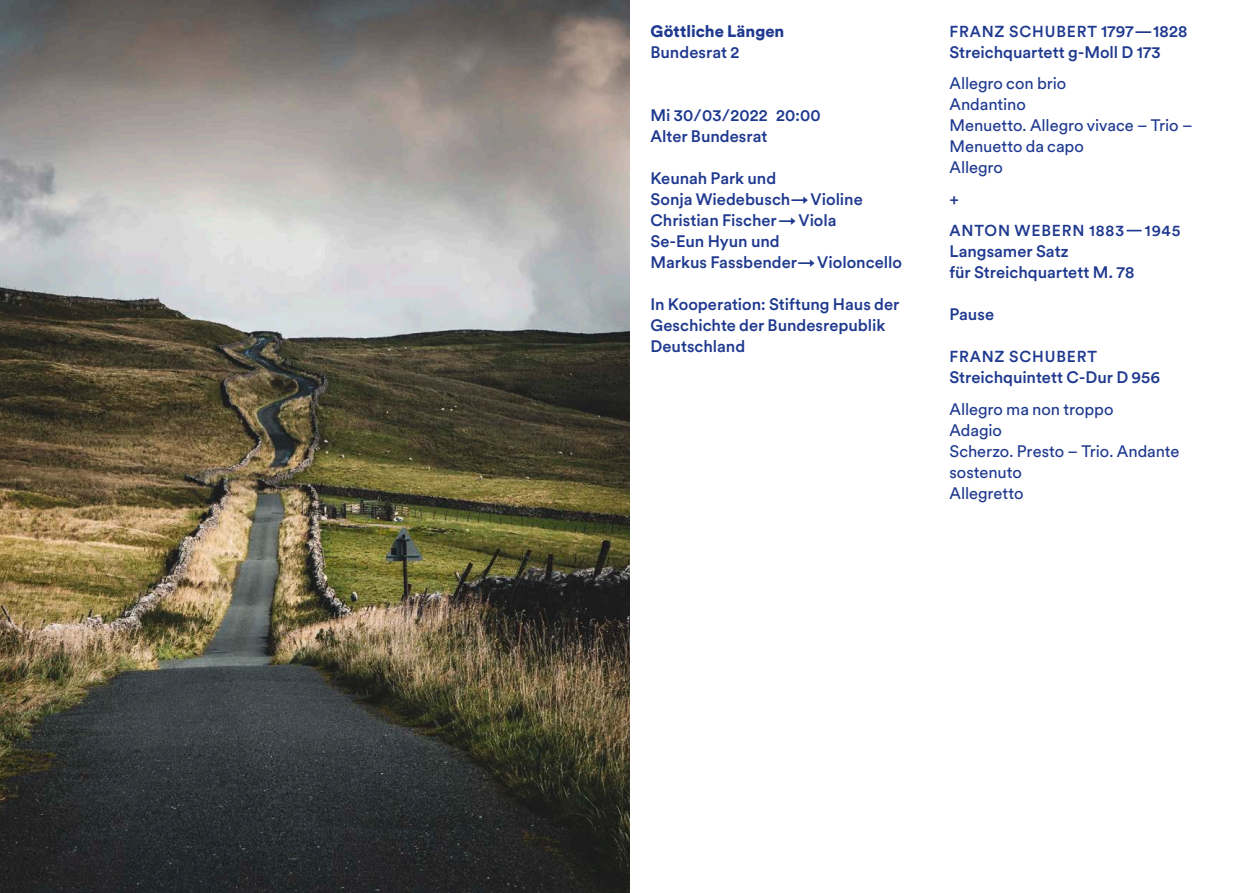
<style>
.page{position:relative;width:1259px;height:893px;background:#fff}
.page>*{position:absolute;margin:0;border:0;box-sizing:border-box;transform-origin:0 0}
.t1{font:500 16.5px/21px "Circular Pro";color:#1e398f}
.t2{font:16.5px/21px "Circular Pro";letter-spacing:-.005em;color:#1e398f}
.t3{font:900 16.5px "Circular Pro";color:#1e398f}
.t4{font:500 15.75px "Circular Pro";letter-spacing:.055em;color:#1e398f}
.s1{font-size:16.5px}
</style>
<div class="page">
<img style="left:0;top:0;width:629px;height:893px">
<p class="t3" style="left:650px;top:19px;width:135px">Göttliche Längen</p>
<p class="t1" style="left:650px;top:41px;width:90px">Bundesrat 2</p>
<p class="t1" style="left:650px;top:104px;width:172px">Mi 30/03/2022 20:00<br>Alter Bundesrat</p>
<p class="t1" style="left:650px;top:167px;width:253px">Keunah Park und<br>Sonja Wiedebusch→Violine<br>Christian Fischer→Viola<br>Se-Eun Hyun und<br>Markus Fassbender→Violoncello</p>
<p class="t1" style="left:650px;top:293px;width:250px">In Kooperation: Stiftung Haus der<br>Geschichte der Bundesrepublik<br>Deutschland</p>
<p class="t4" style="left:949px;top:20px;width:239px">FRANZ SCHUBERT <span class="s1">1797—1828</span></p>
<p class="t1" style="left:949px;top:41px;width:213px">Streichquartett g-Moll D 173</p>
<p class="t2" style="left:949px;top:72px;width:245px">Allegro con brio<br>Andantino<br>Menuetto. Allegro vivace – Trio –<br>Menuetto da capo<br>Allegro</p>
<p class="t1" style="left:949px;top:188px;width:11px">+</p>
<p class="t4" style="left:949px;top:220px;width:232px">ANTON WEBERN 1883—1945</p>
<p class="t1" style="left:949px;top:240px;width:186px">Langsamer Satz<br>für Streichquartett M. 78</p>
<p class="t1" style="left:949px;top:303px;width:46px">Pause</p>
<p class="t4" style="left:949px;top:346px;width:149px">FRANZ SCHUBERT</p>
<p class="t1" style="left:949px;top:366px;width:212px">Streichquintett C-Dur D 956</p>
<p class="t2" style="left:949px;top:398px;width:231px">Allegro ma non troppo<br>Adagio<br>Scherzo. Presto – Trio. Andante sostenuto<br>Allegretto</p>
</div>
